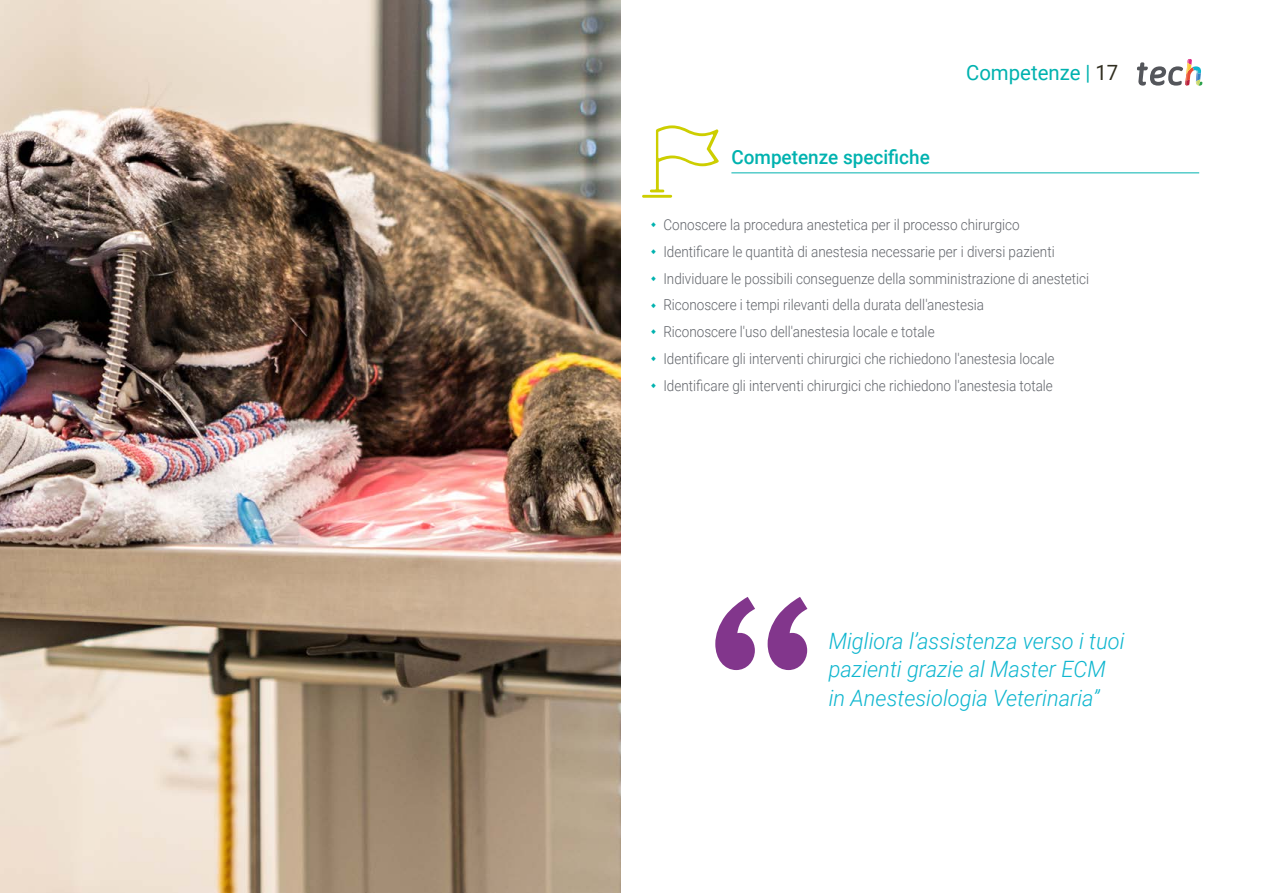
<style>
.page{position:relative;width:1263px;height:893px;background:#fff}
.page>*{position:absolute;margin:0;border:0;box-sizing:border-box;transform-origin:0 0}
.t1{font:italic 300 22.5px/28.5px "Roboto";color:#0fb6cf}
.t2{font:21px "Roboto";color:#00b2af}
.t3{font:500 19.5px "Roboto";color:#00b2af}
.t4{font:300 15px/26.7px "Roboto";color:#61646a;scale:.9 1}
.s1{color:#312e20}
</style>
<div class="page">
<hr style="left:731px;top:172px;width:468px;height:1px;background:#00b2af">
<img style="left:0;top:0;width:621px;height:893px">
<svg style="left:1137px;top:59px;width:65px;height:27px"></svg>
<svg style="left:715px;top:597px;width:92px;height:73px"></svg>
<hr style="left:642px;top:195px;width:30px;height:3px;background:#cdce00">
<svg style="left:650px;top:125px;width:69px;height:67px"></svg>
<h3 class="t3" style="left:731px;top:144px;width:200px">Competenze specifiche</h3>
<h2 class="t2" style="left:966px;top:57px;width:154px">Competenze | <span class="s1">17</span></h2>
<p class="t4" style="left:663px;top:211px;width:475px">Conoscere la procedura anestetica per il processo chirurgico<br>Identificare le quantità di anestesia necessarie per i diversi pazienti Individuare le possibili conseguenze della somministrazione di anestetici Riconoscere i tempi rilevanti della durata dell'anestesia<br>Riconoscere l'uso dell'anestesia locale e totale<br>Identificare gli interventi chirurgici che richiedono l'anestesia locale Identificare gli interventi chirurgici che richiedono l'anestesia totale</p>
<h1 class="t1" style="left:829px;top:626px;width:298px">Migliora l’assistenza verso i tuoi pazienti grazie al Master ECM in Anestesiologia Veterinaria”</h1>
</div>
